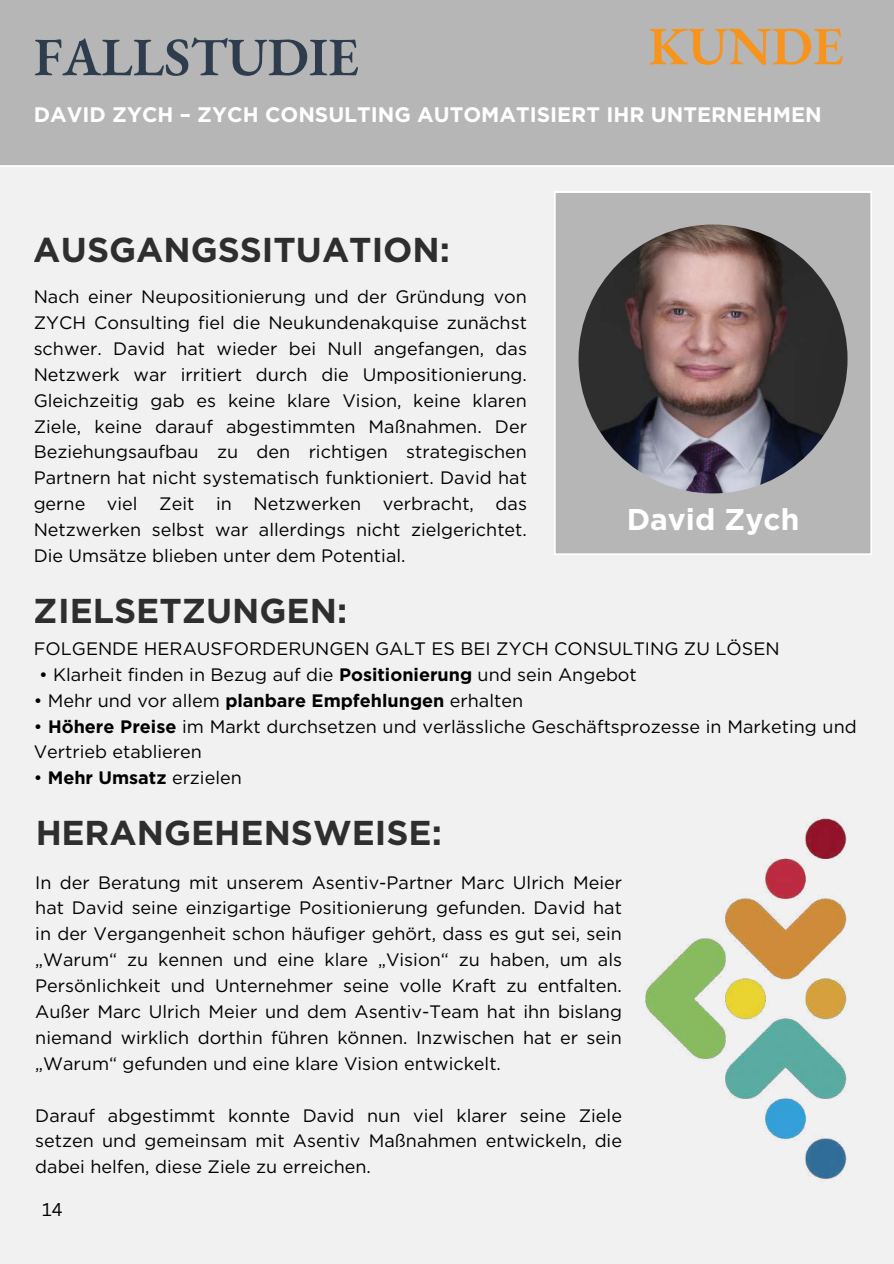
<style>
.page{position:relative;width:894px;height:1264px;background:#fff}
.page>*{position:absolute;margin:0;border:0;box-sizing:border-box;transform-origin:0 0}
.t1{font:600 54px "EB Garamond";color:#2e3d4d}
.t2{font:600 54px "EB Garamond";color:#f7941e}
.t3{font:700 34.5px "Gotham";color:#000}
.t4{font:700 30px "Gotham";color:#fff}
.t5{font:700 21px "Gotham";color:#fff}
.t6{font:18px/25.8px "Gotham";color:#000;text-align:justify}
.t7{font:700 18px "Gotham";color:#000}
.t8{font:18px "Canva Sans";color:#000}
.s1{font-weight:700}
.s2{font-weight:400}
</style>
<div class="page">
<div style="left:0;top:0;width:893px;height:1263px;background:#f1f1f1"></div>
<div style="left:0;top:0;width:893px;height:165px;background:#b6b6b6"></div>
<div style="left:554px;top:192px;width:317px;height:362px;background:#b6b6b6"></div>
<img style="left:578px;top:224px;width:269px;height:269px;border-radius:50%">
<img style="left:645px;top:817px;width:202px;height:363px">
<h1 class="t2" style="left:648px;top:10px;width:197px">KUNDE</h1>
<h1 class="t1" style="left:34px;top:21px;width:326px">FALLSTUDIE</h1>
<p class="t5" style="left:34px;top:102px;width:789px">DAVID ZYCH – ZYCH CONSULTING AUTOMATISIERT IHR UNTERNEHMEN</p>
<h2 class="t3" style="left:34px;top:229px;width:418px">AUSGANGSSITUATION:</h2>
<p class="t6" style="left:34px;top:284px;width:494px">Nach einer Neupositionierung und der Gründung von ZYCH Consulting fiel die Neukundenakquise zunächst schwer. David hat wieder bei Null angefangen, das Netzwerk war irritiert durch die Umpositionierung.<br>Gleichzeitig gab es keine klare Vision, keine klaren Ziele, keine darauf abgestimmten Maßnahmen. Der Beziehungsaufbau zu den richtigen strategischen Partnern hat nicht systematisch funktioniert. David hat gerne viel Zeit in Netzwerken verbracht, das Netzwerken selbst war allerdings nicht zielgerichtet.<br>Die Umsätze blieben unter dem Potential.</p>
<h3 class="t4" style="left:626px;top:501px;width:174px">David Zych</h3>
<h2 class="t3" style="left:34px;top:590px;width:315px">ZIELSETZUNGEN:</h2>
<p class="t6" style="left:34px;top:635px;width:747px">FOLGENDE HERAUSFORDERUNGEN GALT ES BEI ZYCH CONSULTING ZU LÖSEN</p>
<p class="t6" style="left:39px;top:661px;width:599px">• Klarheit finden in Bezug auf die <span class="s1">Positionierung</span> und sein Angebot</p>
<p class="t6" style="left:34px;top:687px;width:491px">• Mehr und vor allem <span class="s1">planbare Empfehlungen</span> erhalten</p>
<p class="t6" style="left:34px;top:713px;width:824px">• <span class="s1">Höhere Preise</span> im Markt durchsetzen und verlässliche Geschäftsprozesse in Marketing und<br>Vertrieb etablieren</p>
<p class="t7" style="left:34px;top:767px;width:210px"><span class="s2">•</span> Mehr Umsatz <span class="s2">erzielen</span></p>
<h2 class="t3" style="left:35px;top:812px;width:408px">HERANGEHENSWEISE:</h2>
<p class="t6" style="left:35px;top:869px;width:588px">In der Beratung mit unserem Asentiv-Partner Marc Ulrich Meier hat David seine einzigartige Positionierung gefunden. David hat in der Vergangenheit schon häufiger gehört, dass es gut sei, sein „Warum“ zu kennen und eine klare „Vision“ zu haben, um als Persönlichkeit und Unternehmer seine volle Kraft zu entfalten.<br>Außer Marc Ulrich Meier und dem Asentiv-Team hat ihn bislang niemand wirklich dorthin führen können. Inzwischen hat er sein „Warum“ gefunden und eine klare Vision entwickelt.</p>
<p class="t6" style="left:35px;top:1102px;width:588px">Darauf abgestimmt konnte David nun viel klarer seine Ziele setzen und gemeinsam mit Asentiv Maßnahmen entwickeln, die dabei helfen, diese Ziele zu erreichen.</p>
<p class="t8" style="left:42px;top:1196px;width:22px">14</p>
</div>
